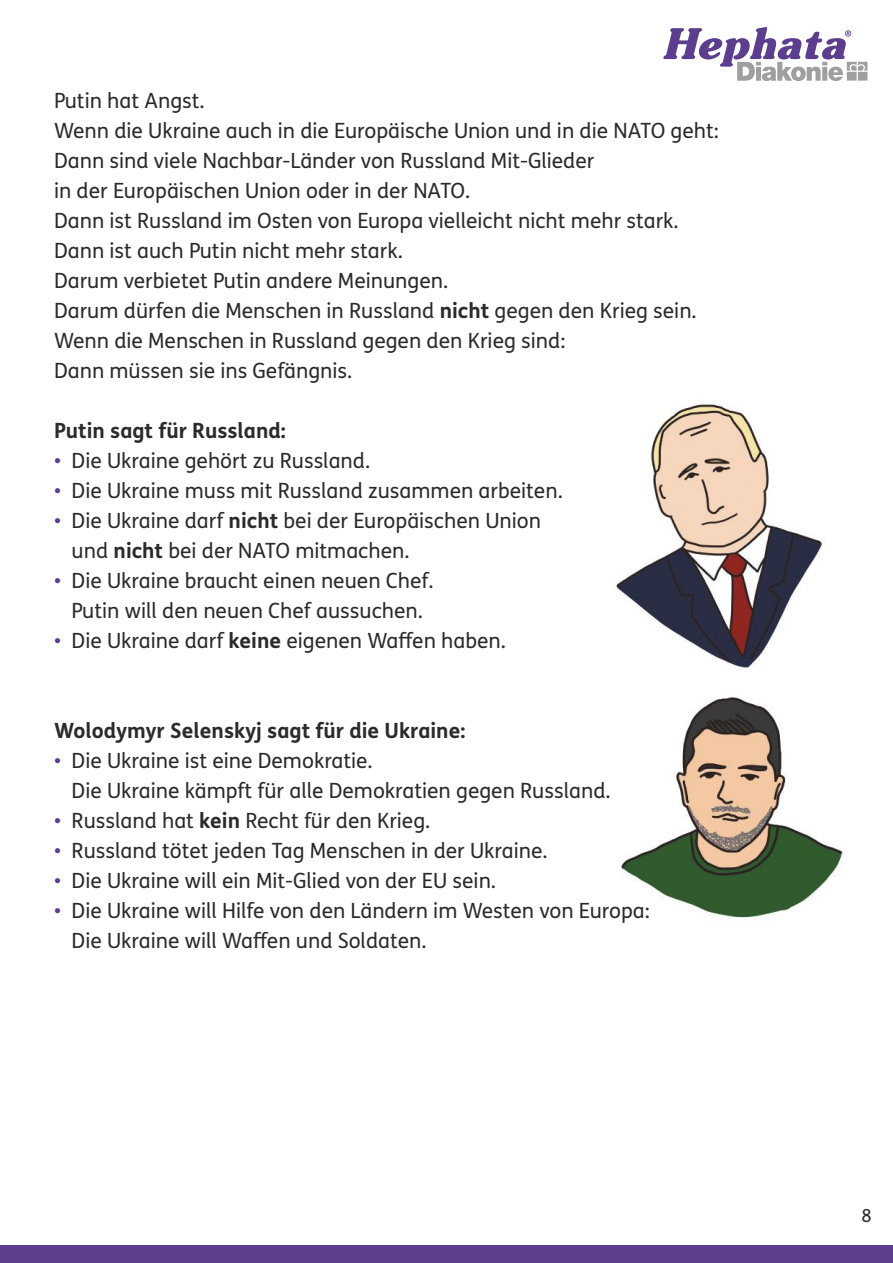
<style>
.page{position:relative;width:893px;height:1263px;background:#fff}
.page>*{position:absolute;margin:0;border:0;box-sizing:border-box;transform-origin:0 0}
.t1{font:21px/30px "FS Me Pro";color:#2b2b2a}
.t2{font:700 21px "FS Me Pro";color:#2b2b2a}
.t3{font:18px "FS Me Pro";color:#2b2b2a}
.s1{font-weight:700}
.s2{color:#5d3e8e}
</style>
<div class="page">
<div style="left:0;top:1244px;width:893px;height:19px;background:#5d3e8e"></div>
<svg style="left:663px;top:27px;width:204px;height:54px"></svg>
<img style="left:621px;top:696px;width:222px;height:222px">
<img style="left:616px;top:404px;width:207px;height:265px">
<p class="t1" style="left:54px;top:85px;width:666px">Putin hat Angst.<br>Wenn die Ukraine auch in die Europäische Union und in die NATO geht:<br>Dann sind viele Nachbar-Länder von Russland Mit-Glieder<br>in der Europäischen Union oder in der NATO.<br>Dann ist Russland im Osten von Europa vielleicht nicht mehr stark.<br>Dann ist auch Putin nicht mehr stark.<br>Darum verbietet Putin andere Meinungen.<br>Darum dürfen die Menschen in Russland <span class="s1">nicht</span> gegen den Krieg sein.<br>Wenn die Menschen in Russland gegen den Krieg sind:<br>Dann müssen sie ins Gefängnis.</p>
<p class="t2" style="left:54px;top:414px;width:233px">Putin sagt für Russland:</p>
<p class="t1" style="left:54px;top:445px;width:318px"><span class="s2">•</span> Die Ukraine gehört zu Russland.</p>
<p class="t1" style="left:54px;top:475px;width:510px"><span class="s2">•</span> Die Ukraine muss mit Russland zusammen arbeiten.</p>
<p class="t1" style="left:72px;top:505px;width:471px;text-indent:-18px"><span class="s2">•</span> Die Ukraine darf <span class="s1">nicht</span> bei der Europäischen Union und <span class="s1">nicht</span> bei der NATO mitmachen.</p>
<p class="t1" style="left:54px;top:565px;width:381px;text-align:center"><span class="s2">•</span> Die Ukraine braucht einen neuen Chef.<br>Putin will den neuen Chef aussuchen.</p>
<p class="t1" style="left:54px;top:625px;width:453px"><span class="s2">•</span> Die Ukraine darf <span class="s1">keine</span> eigenen Waffen haben.</p>
<p class="t2" style="left:54px;top:714px;width:413px">Wolodymyr Selenskyj sagt für die Ukraine:</p>
<p class="t1" style="left:72px;top:745px;width:540px;text-indent:-18px"><span class="s2">•</span> Die Ukraine ist eine Demokratie.<br>Die Ukraine kämpft für alle Demokratien gegen Russland.</p>
<p class="t1" style="left:54px;top:805px;width:378px"><span class="s2">•</span> Russland hat <span class="s1">kein</span> Recht für den Krieg.</p>
<p class="t1" style="left:54px;top:835px;width:495px"><span class="s2">•</span> Russland tötet jeden Tag Menschen in der Ukraine.</p>
<p class="t1" style="left:54px;top:865px;width:443px"><span class="s2">•</span> Die Ukraine will ein Mit-Glied von der EU sein.</p>
<p class="t1" style="left:72px;top:895px;width:580px;text-indent:-18px"><span class="s2">•</span> Die Ukraine will Hilfe von den Ländern im Westen von Europa:<br>Die Ukraine will Waffen und Soldaten.</p>
<p class="t3" style="left:861px;top:1204px;width:12px">8</p>
</div>
